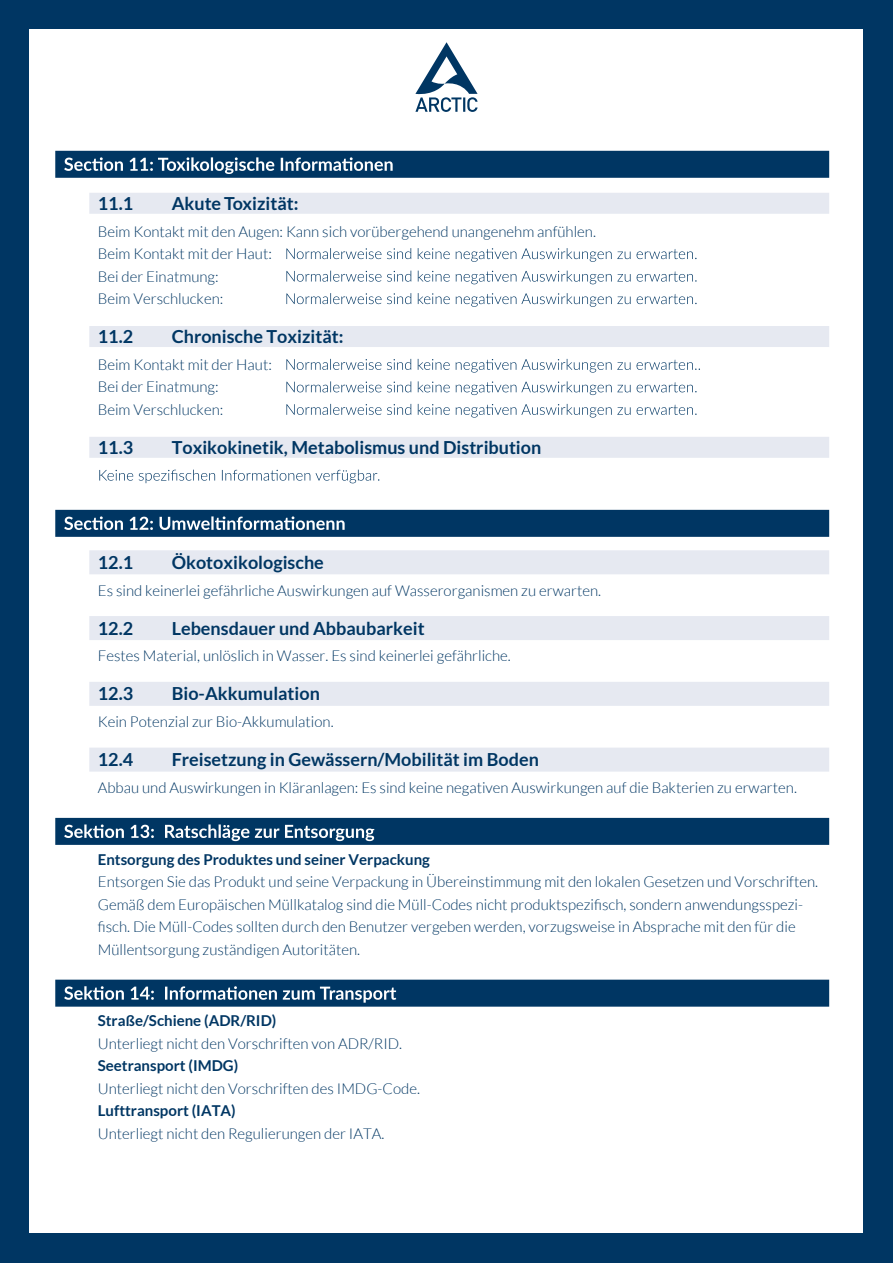
<style>
.page{position:relative;width:893px;height:1263px;background:#003663}
.page>*{position:absolute;margin:0;border:0;box-sizing:border-box;transform-origin:0 0}
.t1{font:700 18px "Lato";color:#003663}
.t2{font:300 15px/22.5px "Lato";color:#003663}
.t3{font:700 15px "Lato";color:#003663}
</style>
<div class="page">
<div style="left:30px;top:30px;width:833px;height:1203px;background:#fff"></div>
<div style="left:55px;top:151px;width:774px;height:27px;background:#003663"></div>
<div style="left:89px;top:193px;width:740px;height:21px;background:#e6e9f1"></div>
<div style="left:89px;top:326px;width:740px;height:21px;background:#e6e9f1"></div>
<div style="left:89px;top:437px;width:740px;height:21px;background:#e6e9f1"></div>
<div style="left:55px;top:510px;width:774px;height:27px;background:#003663"></div>
<div style="left:89px;top:550px;width:740px;height:24px;background:#e6e9f1"></div>
<div style="left:89px;top:616px;width:740px;height:24px;background:#e6e9f1"></div>
<div style="left:89px;top:682px;width:740px;height:24px;background:#e6e9f1"></div>
<div style="left:89px;top:748px;width:740px;height:24px;background:#e6e9f1"></div>
<div style="left:55px;top:818px;width:774px;height:27px;background:#003663"></div>
<div style="left:55px;top:980px;width:774px;height:27px;background:#003663"></div>
<svg style="left:64px;top:157px;width:329px;height:17px"></svg>
<svg style="left:286px;top:248px;width:410px;height:14px"></svg>
<svg style="left:286px;top:271px;width:411px;height:13px"></svg>
<svg style="left:286px;top:293px;width:411px;height:14px"></svg>
<svg style="left:286px;top:359px;width:414px;height:14px"></svg>
<svg style="left:286px;top:381px;width:411px;height:14px"></svg>
<svg style="left:286px;top:404px;width:411px;height:14px"></svg>
<svg style="left:99px;top:470px;width:280px;height:13px"></svg>
<svg style="left:64px;top:516px;width:281px;height:14px"></svg>
<svg style="left:64px;top:824px;width:310px;height:17px"></svg>
<svg style="left:64px;top:986px;width:332px;height:17px"></svg>
<svg style="left:415px;top:42px;width:63px;height:70px"></svg>
<p class="t1" style="left:98px;top:193px;width:37px">11.1</p>
<p class="t1" style="left:172px;top:193px;width:128px">Akute Toxizität:</p>
<p class="t2" style="left:98px;top:220px;width:500px">Beim Kontakt mit den Augen: Kann sich vorübergehend unangenehm anfühlen.<br>Beim Kontakt mit der Haut:<br>Bei der Einatmung:<br>Beim Verschlucken:</p>
<p class="t1" style="left:98px;top:326px;width:37px">11.2</p>
<p class="t1" style="left:172px;top:326px;width:173px">Chronische Toxizität:</p>
<p class="t2" style="left:98px;top:353px;width:176px">Beim Kontakt mit der Haut:<br>Bei der Einatmung:<br>Beim Verschlucken:</p>
<p class="t1" style="left:98px;top:437px;width:37px">11.3</p>
<p class="t1" style="left:172px;top:437px;width:371px">Toxikokinetik, Metabolismus und Distribution</p>
<p class="t1" style="left:172px;top:552px;width:154px">Ökotoxikologische</p>
<p class="t1" style="left:98px;top:552px;width:37px">12.1</p>
<p class="t2" style="left:98px;top:579px;width:505px">Es sind keinerlei gefährliche Auswirkungen auf Wasserorganismen zu erwarten.</p>
<p class="t1" style="left:98px;top:618px;width:37px">12.2</p>
<p class="t1" style="left:172px;top:618px;width:254px">Lebensdauer und Abbaubarkeit</p>
<p class="t2" style="left:98px;top:645px;width:415px">Festes Material, unlöslich in Wasser. Es sind keinerlei gefährliche.</p>
<p class="t1" style="left:98px;top:683px;width:37px">12.3</p>
<p class="t1" style="left:172px;top:683px;width:150px">Bio-Akkumulation</p>
<p class="t2" style="left:98px;top:711px;width:237px">Kein Potenzial zur Bio-Akkumulation.</p>
<p class="t1" style="left:98px;top:749px;width:37px">12.4</p>
<p class="t1" style="left:172px;top:749px;width:369px">Freisetzung in Gewässern/Mobilität im Boden</p>
<p class="t2" style="left:98px;top:776px;width:701px">Abbau und Auswirkungen in Kläranlagen: Es sind keine negativen Auswirkungen auf die Bakterien zu erwarten.</p>
<p class="t3" style="left:98px;top:850px;width:334px">Entsorgung des Produktes und seiner Verpackung</p>
<p class="t2" style="left:98px;top:870px;width:722px">Entsorgen Sie das Produkt und seine Verpackung in Übereinstimmung mit den lokalen Gesetzen und Vorschriften.<br>Gemäß dem Europäischen Müllkatalog sind die Müll-Codes nicht produktspezifisch, sondern anwendungsspezi&shy;fisch. Die Müll-Codes sollten durch den Benutzer vergeben werden, vorzugsweise in Absprache mit den für die Müllentsorgung zuständigen Autoritäten.</p>
<p class="t3" style="left:98px;top:1012px;width:180px">Straße/Schiene (ADR/RID)</p>
<p class="t2" style="left:98px;top:1032px;width:306px">Unterliegt nicht den Vorschriften von ADR/RID.</p>
<p class="t3" style="left:98px;top:1057px;width:142px">Seetransport (IMDG)</p>
<p class="t2" style="left:98px;top:1077px;width:324px">Unterliegt nicht den Vorschriften des IMDG-Code.</p>
<p class="t3" style="left:98px;top:1102px;width:139px">Lufttransport (IATA)</p>
<p class="t2" style="left:98px;top:1122px;width:288px">Unterliegt nicht den Regulierungen der IATA.</p>
</div>
